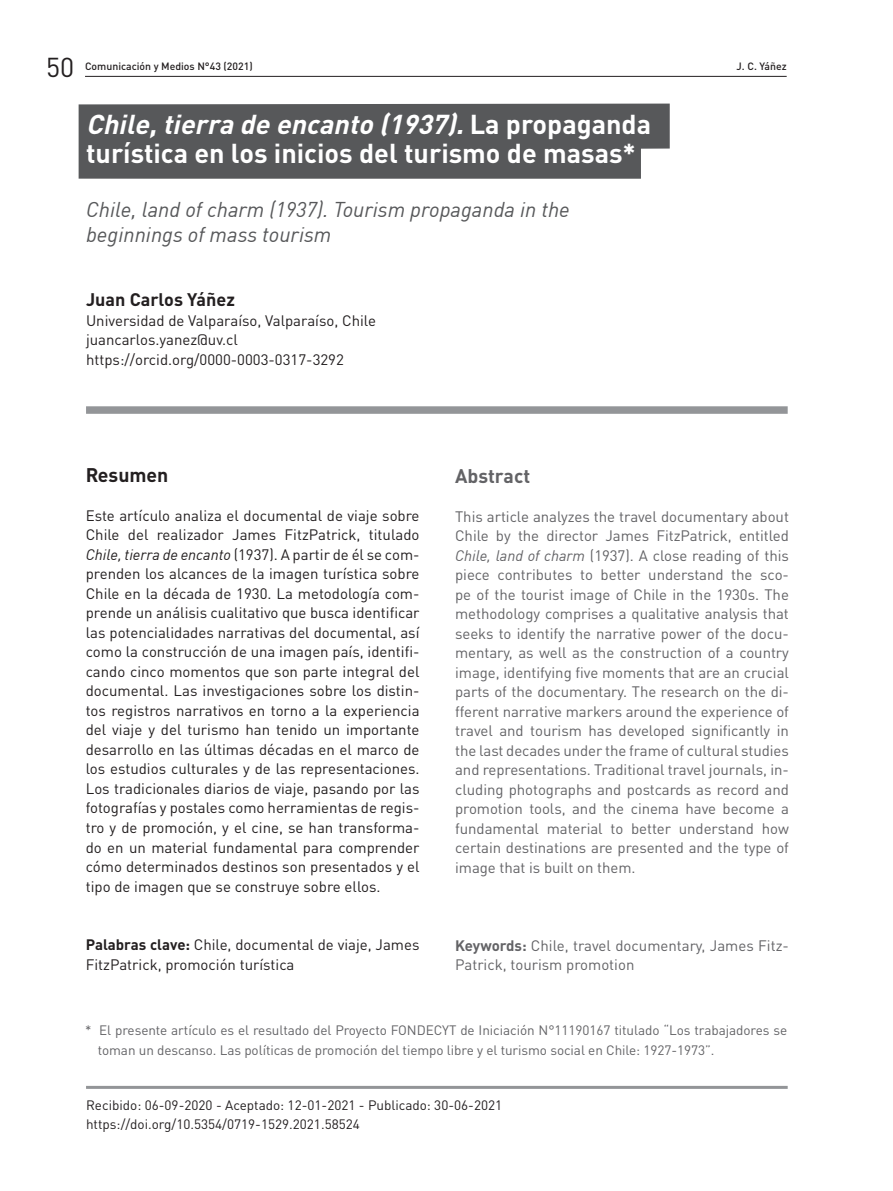
<style>
.page{position:relative;width:893px;height:1191px;background:#fff}
.page>*{position:absolute;margin:0;border:0;box-sizing:border-box;transform-origin:0 0}
.SUPER_TITULO{font:700 27px/28.5px "DIN Pro";color:#fff}
.t1{font:27px "DIN Pro";color:#231f20}
.TITULO_EN_INGLES{font:italic 21px "DIN";color:#57585a}
.NOTAS{font:700 19.5px "DIN Pro";color:#636366}
.NOTAS-2{font:700 19.5px "DIN Pro";color:#231f20}
.t2{font:700 18px "DIN Pro";color:#231f20}
.NOTAS-3{font:15px/19.5px "DIN Pro";color:#231f20;text-align:justify}
.NOTAS-4{font:15px/19.5px "DIN Pro";letter-spacing:-.005em;color:#636366;text-align:justify}
.NOTAS_OK{font:13.5px/19.5px "DIN Pro";letter-spacing:-.005em;color:#636366}
.NOTAS-5{font:13.5px "DIN Pro";color:#231f20}
.t3{font:500 10.5px "DIN Pro";color:#231f20}
.s1{font-style:italic}
.s2{font-family:"DIN";font-style:italic}
.s3{font-weight:700}
</style>
<div class="page">
<hr style="left:85px;top:76px;width:702px;height:1px;background:#231f20">
<hr style="left:86px;top:1085px;width:702px;height:3px;background:#939598">
<div style="left:79px;top:104px;width:591px;height:75px;background:#57585a"></div>
<div style="left:86px;top:406px;width:702px;height:8px;background:#939598"></div>
<h1 class="t1" style="left:46px;top:48px;width:30px">50</h1>
<p class="t3" style="left:85px;top:57px;width:169px">Comunicación y Medios N°43 (2021)</p>
<p class="t3" style="left:737px;top:57px;width:52px">J. C. Yáñez</p>
<p class="SUPER_TITULO" style="left:86px;top:107px;width:567px"><span class="s1">Chile,tierradeencanto(1937).</span>L a p r o p a g a n d a turística en los inicios del turismo de masas*</p>
<p class="TITULO_EN_INGLES" style="left:86px;top:196px;width:485px">Chile, land of charm (1937). Tourism propaganda in the</p>
<p class="TITULO_EN_INGLES" style="left:86px;top:221px;width:247px">beginnings of mass tourism</p>
<p class="t2" style="left:86px;top:284px;width:150px">Juan Carlos Yáñez</p>
<p class="NOTAS-3" style="left:86px;top:310px;width:291px">Universidad de Valparaíso, Valparaíso, Chile</p>
<p class="NOTAS-3" style="left:86px;top:329px;width:153px">juancarlos.yanez@uv.cl</p>
<p class="NOTAS-3" style="left:86px;top:349px;width:259px">https://orcid.org/0000-0003-0317-3292</p>
<p class="NOTAS-2" style="left:86px;top:458px;width:84px">Resumen</p>
<p class="NOTAS-3" style="left:86px;top:505px;width:335px">Este artículo analiza el documental de viaje sobre Chile del realizador James FitzPatrick, titulado <span class="s2">Chile, tierra de encanto</span> (1937). A partir de él se com&shy;prenden los alcances de la imagen turística sobre Chile en la década de 1930. La metodología com&shy;prende un análisis cualitativo que busca identificar las potencialidades narrativas del documental, así como la construcción de una imagen país, identifi&shy;cando cinco momentos que son parte integral del documental. Las investigaciones sobre los distin&shy;tos registros narrativos en torno a la experiencia del viaje y del turismo han tenido un importante desarrollo en las últimas décadas en el marco de los estudios culturales y de las representaciones.<br>Los tradicionales diarios de viaje, pasando por las fotografías y postales como herramientas de regis&shy;tro y de promoción, y el cine, se han transforma&shy;do en un material fundamental para comprender cómo determinados destinos son presentados y el tipo de imagen que se construye sobre ellos.</p>
<p class="NOTAS-3" style="left:86px;top:934px;width:335px"><span class="s3">Palabras clave:</span> Chile, documental de viaje, James<br>FitzPatrick, promoción turística</p>
<p class="NOTAS" style="left:455px;top:459px;width:77px">Abstract</p>
<p class="NOTAS-4" style="left:455px;top:506px;width:335px">This article analyzes the travel documentary about Chile by the director James FitzPatrick, entitled <span class="s2">Chile, land of charm</span> (1937). A close reading of this piece contributes to better understand the sco&shy;pe of the tourist image of Chile in the 1930s. The methodology comprises a qualitative analysis that seeks to identify the narrative power of the docu&shy;mentary, as well as the construction of a country image, identifying five moments that are an crucial parts of the documentary. The research on the di&shy;fferent narrative markers around the experience of travel and tourism has developed significantly in the last decades under the frame of cultural studies and representations. Traditional travel journals, in&shy;cluding photographs and postcards as record and promotion tools, and the cinema have become a fundamental material to better understand how certain destinations are presented and the type of image that is built on them.</p>
<p class="NOTAS-4" style="left:455px;top:935px;width:335px"><span class="s3">Keywords:</span> Chile, travel documentary, James Fitz-<br>Patrick, tourism promotion</p>
<p class="NOTAS_OK" style="left:98px;top:1020px;width:691px;text-indent:-13px">* El presente artículo es el resultado del Proyecto FONDECYT de Iniciación N°11190167 titulado “Los trabajadores se toman un descanso. Las políticas de promoción del tiempo libre y el turismo social en Chile: 1927-1973”.</p>
<p class="NOTAS-5" style="left:86px;top:1095px;width:418px">Recibido: 06-09-2020 - Aceptado: 12-01-2021 - Publicado: 30-06-2021</p>
<p class="NOTAS-5" style="left:86px;top:1115px;width:275px">https://doi.org/10.5354/0719-1529.2021.58524</p>
</div>
